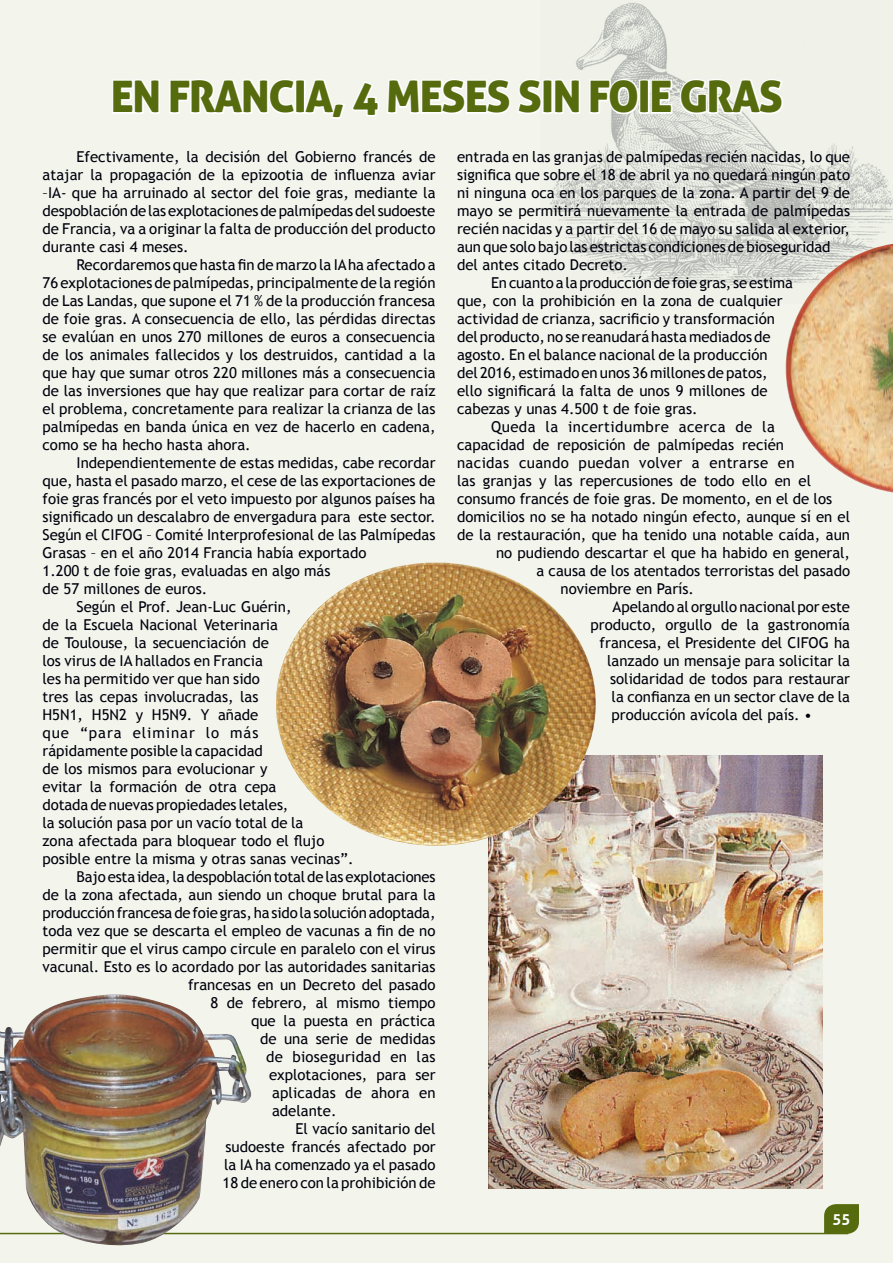
<style>
.page{position:relative;width:893px;height:1263px;background:#f3f5ed}
.page>*{position:absolute;margin:0;border:0;box-sizing:border-box;transform-origin:0 0}
.t1{font:43.5px "Aller Display";letter-spacing:-.03em;color:#556b0e}
.t2{font:15px/18px "Trebuchet MS";color:#00000c;text-align:justify}
.t3{font:15px "Trebuchet MS";letter-spacing:.025em;color:#00000c}
.t4{font:15px "Trebuchet MS";letter-spacing:.03em;color:#00000c}
.t5{font:15px "Trebuchet MS";letter-spacing:.065em;color:#00000c}
.t6{font:15px "Trebuchet MS";letter-spacing:.02em;color:#00000c}
.t7{font:700 15px "Aller";color:#fff}
</style>
<div class="page">
<hr style="left:0;top:1233px;width:848px;height:1px;background:#556b0e">
<svg style="left:823px;top:1204px;width:36px;height:31px"></svg>
<img style="left:548px;top:2px;width:345px;height:285px">
<svg style="left:112px;top:77px;width:673px;height:44px"></svg>
<img style="left:489px;top:756px;width:334px;height:432px">
<img style="left:786px;top:244px;width:107px;height:248px">
<img style="left:0;top:994px;width:254px;height:252px">
<img style="left:276px;top:562px;width:320px;height:283px">
<h1 class="t1" style="left:111px;top:69px;width:674px">EN FRANCIA, 4 MESES SIN FOIE GRAS</h1>
<p class="t2" style="left:457px;top:148px;width:394px">entrada en las granjas de palmípedas recién nacidas, lo que</p>
<p class="t2" style="left:457px;top:166px;width:394px">significa que sobre el 18 de abril ya no quedará ningún pato</p>
<p class="t2" style="left:457px;top:184px;width:394px">ni ninguna oca en los parques de la zona. A partir del 9 de</p>
<p class="t2" style="left:457px;top:202px;width:394px">mayo se permitirá nuevamente la entrada de palmípedas</p>
<p class="t2" style="left:457px;top:220px;width:394px">recién nacidas y a partir del 16 de mayo su salida al exterior,</p>
<p class="t2" style="left:457px;top:238px;width:375px">aun que solo bajo las estrictas condiciones de bioseguridad</p>
<p class="t2" style="left:457px;top:256px;width:172px">del antes citado Decreto.</p>
<p class="t2" style="left:491px;top:274px;width:303px">En cuanto a la producción de foie gras, se estima</p>
<p class="t2" style="left:457px;top:292px;width:327px">que, con la prohibición en la zona de cualquier</p>
<p class="t2" style="left:457px;top:310px;width:319px">actividad de crianza, sacrificio y transformación</p>
<p class="t2" style="left:457px;top:328px;width:315px">del producto, no se reanudará hasta mediados de</p>
<p class="t2" style="left:457px;top:346px;width:312px">agosto. En el balance nacional de la producción</p>
<p class="t2" style="left:457px;top:364px;width:312px">del 2016, estimado en unos 36 millones de patos,</p>
<p class="t2" style="left:457px;top:382px;width:312px">ello significará la falta de unos 9 millones de</p>
<p class="t2" style="left:457px;top:400px;width:242px">cabezas y unas 4.500 t de foie gras.</p>
<p class="t4" style="left:491px;top:418px;width:285px">Queda la incertidumbre acerca de la</p>
<p class="t2" style="left:457px;top:436px;width:328px">capacidad de reposición de palmípedas recién</p>
<p class="t3" style="left:457px;top:454px;width:339px">nacidas cuando puedan volver a entrarse en</p>
<p class="t2" style="left:457px;top:472px;width:355px">las granjas y las repercusiones de todo ello en el</p>
<p class="t2" style="left:457px;top:490px;width:377px">consumo francés de foie gras. De momento, en el de los</p>
<p class="t2" style="left:457px;top:508px;width:395px">domicilios no se ha notado ningún efecto, aunque sí en el</p>
<p class="t2" style="left:457px;top:526px;width:394px">de la restauración, que ha tenido una notable caída, aun</p>
<p class="t2" style="left:496px;top:544px;width:355px">no pudiendo descartar el que ha habido en general,</p>
<p class="t2" style="left:537px;top:562px;width:315px">a causa de los atentados terroristas del pasado</p>
<p class="t2" style="left:561px;top:580px;width:135px">noviembre en París.</p>
<p class="t2" style="left:613px;top:598px;width:239px">Apelando al orgullo nacional por este</p>
<p class="t2" style="left:591px;top:616px;width:261px">producto, orgullo de la gastronomía</p>
<p class="t2" style="left:600px;top:634px;width:252px">francesa, el Presidente del CIFOG ha</p>
<p class="t2" style="left:607px;top:652px;width:244px">lanzado un mensaje para solicitar la</p>
<p class="t2" style="left:610px;top:670px;width:241px">solidaridad de todos para restaurar</p>
<p class="t2" style="left:612px;top:688px;width:240px">la confianza en un sector clave de la</p>
<p class="t2" style="left:612px;top:706px;width:202px">producción avícola del país. •</p>
<p class="t2" style="left:43px;top:148px;width:394px;text-indent:34px">Efectivamente, la decisión del Gobierno francés de atajar la propagación de la epizootia de influenza aviar –IA- que ha arruinado al sector del foie gras, mediante la despoblación de las explotaciones de palmípedas del sudoeste de Francia, va a originar la falta de producción del producto durante casi 4 meses.</p>
<p class="t2" style="left:43px;top:256px;width:395px;text-indent:34px">Recordaremos que hasta fin de marzo la IA ha afectado a 76 explotaciones de palmípedas, principalmente de la región de Las Landas, que supone el 71 % de la producción francesa de foie gras. A consecuencia de ello, las pérdidas directas se evalúan en unos 270 millones de euros a consecuencia de los animales fallecidos y los destruidos, cantidad a la que hay que sumar otros 220 millones más a consecuencia de las inversiones que hay que realizar para cortar de raíz el problema, concretamente para realizar la crianza de las palmípedas en banda única en vez de hacerlo en cadena, como se ha hecho hasta ahora.</p>
<p class="t2" style="left:77px;top:454px;width:360px">Independientemente de estas medidas, cabe recordar</p>
<p class="t2" style="left:43px;top:472px;width:394px">que, hasta el pasado marzo, el cese de las exportaciones de</p>
<p class="t2" style="left:43px;top:490px;width:394px">foie gras francés por el veto impuesto por algunos países ha</p>
<p class="t2" style="left:43px;top:508px;width:394px">significado un descalabro de envergadura para este sector.</p>
<p class="t2" style="left:43px;top:526px;width:394px">Según el CIFOG – Comité Interprofesional de las Palmípedas</p>
<p class="t2" style="left:43px;top:544px;width:325px">Grasas – en el año 2014 Francia había exportado</p>
<p class="t2" style="left:43px;top:562px;width:289px">1.200 t de foie gras, evaluadas en algo más</p>
<p class="t2" style="left:43px;top:580px;width:166px">de 57 millones de euros.</p>
<p class="t2" style="left:77px;top:598px;width:216px">Según el Prof. Jean-Luc Guérin,</p>
<p class="t2" style="left:43px;top:616px;width:237px">de la Escuela Nacional Veterinaria</p>
<p class="t2" style="left:43px;top:634px;width:228px">de Toulouse, la secuenciación de</p>
<p class="t2" style="left:43px;top:652px;width:222px">los virus de IA hallados en Francia</p>
<p class="t2" style="left:43px;top:670px;width:219px">les ha permitido ver que han sido</p>
<p class="t2" style="left:43px;top:688px;width:217px">tres las cepas involucradas, las</p>
<p class="t2" style="left:43px;top:706px;width:217px">H5N1, H5N2 y H5N9. Y añade</p>
<p class="t5" style="left:43px;top:724px;width:218px">que “para eliminar lo más</p>
<p class="t2" style="left:43px;top:742px;width:222px">rápidamente posible la capacidad</p>
<p class="t2" style="left:43px;top:760px;width:226px">de los mismos para evolucionar y</p>
<p class="t2" style="left:43px;top:778px;width:235px">evitar la formación de otra cepa</p>
<p class="t2" style="left:43px;top:796px;width:247px">dotada de nuevas propiedades letales,</p>
<p class="t2" style="left:43px;top:814px;width:262px">la solución pasa por un vacío total de la</p>
<p class="t2" style="left:43px;top:832px;width:283px">zona afectada para bloquear todo el flujo</p>
<p class="t2" style="left:43px;top:850px;width:313px">posible entre la misma y otras sanas vecinas”.</p>
<p class="t2" style="left:77px;top:868px;width:361px">Bajo esta idea, la despoblación total de las explotaciones</p>
<p class="t2" style="left:43px;top:886px;width:394px">de la zona afectada, aun siendo un choque brutal para la</p>
<p class="t2" style="left:43px;top:904px;width:394px">producción francesa de foie gras, ha sido la solución adoptada,</p>
<p class="t2" style="left:43px;top:922px;width:394px">toda vez que se descarta el empleo de vacunas a fin de no</p>
<p class="t2" style="left:43px;top:940px;width:394px">permitir que el virus campo circule en paralelo con el virus</p>
<p class="t2" style="left:43px;top:958px;width:394px">vacunal. Esto es lo acordado por las autoridades sanitarias</p>
<p class="t2" style="left:188px;top:976px;width:249px">francesas en un Decreto del pasado</p>
<p class="t2" style="left:211px;top:994px;width:226px">8 de febrero, al mismo tiempo</p>
<p class="t2" style="left:251px;top:1012px;width:186px">que la puesta en práctica</p>
<p class="t2" style="left:260px;top:1030px;width:177px">de una serie de medidas</p>
<p class="t6" style="left:266px;top:1048px;width:171px">de bioseguridad en las</p>
<p class="t2" style="left:269px;top:1066px;width:168px">explotaciones, para ser</p>
<p class="t2" style="left:272px;top:1084px;width:165px">aplicadas de ahora en</p>
<p class="t2" style="left:272px;top:1102px;width:66px">adelante.</p>
<p class="t2" style="left:296px;top:1120px;width:141px">El vacío sanitario del</p>
<p class="t2" style="left:226px;top:1138px;width:211px">sudoeste francés afectado por</p>
<p class="t2" style="left:224px;top:1156px;width:213px">la IA ha comenzado ya el pasado</p>
<p class="t2" style="left:223px;top:1174px;width:214px">18 de enero con la prohibición de</p>
<p class="t7" style="left:832px;top:1209px;width:19px">55</p>
</div>
